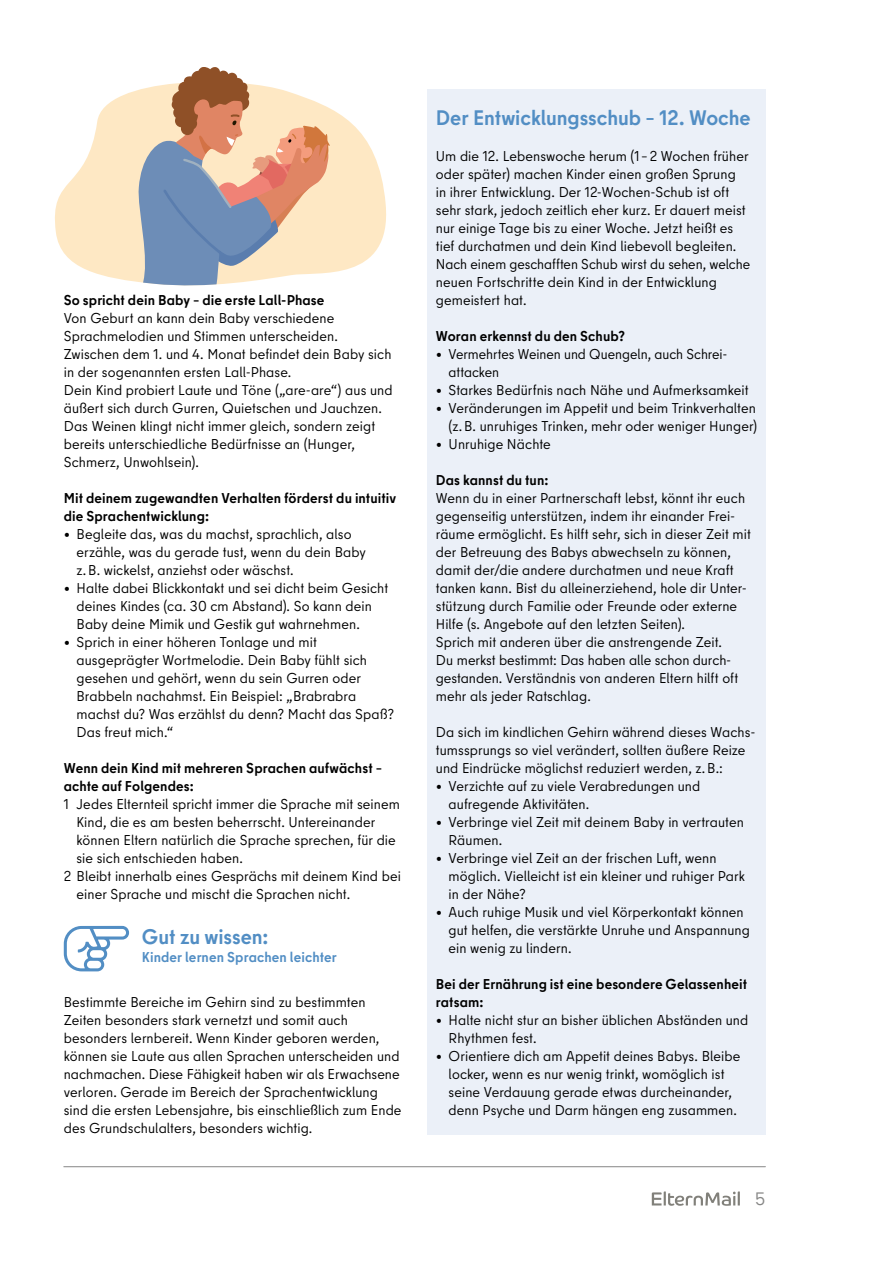
<style>
.page{position:relative;width:893px;height:1263px;background:#fff}
.page>*{position:absolute;margin:0;border:0;box-sizing:border-box;transform-origin:0 0}
.t1{font:700 21px "Berlin Type";letter-spacing:-.005em;color:#528ec4}
.t2{font:18px "Berlin Type";color:#878786}
.t3{font:14.25px/18px "Berlin Type";letter-spacing:.005em;color:#000}
.t4{font:700 14.25px/18px "Berlin Type";letter-spacing:.005em;color:#000}
.t5{font:700 14.25px "Berlin Type";letter-spacing:.005em;color:#528ec4}
</style>
<div class="page">
<hr style="left:64px;top:1166px;width:701px;height:1px;background:#878786">
<svg style="left:652px;top:1191px;width:88px;height:15px"></svg>
<div style="left:427px;top:89px;width:339px;height:1046px;background:#ebf0f8"></div>
<svg style="left:64px;top:926px;width:65px;height:45px"></svg>
<svg style="left:55px;top:92px;width:331px;height:189px;fill:#fee8c4"></svg>
<svg style="left:132px;top:67px;width:198px;height:219px"></svg>
<p class="t4" style="left:64px;top:291px;width:262px">So spricht dein Baby – die erste Lall-Phase</p>
<p class="t3" style="left:64px;top:309px;width:330px">Von Geburt an kann dein Baby verschiedene Sprachmelodien und Stimmen unterscheiden.<br>Zwischen dem 1. und 4. Monat befindet dein Baby sich in der sogenannten ersten Lall-Phase.<br>Dein Kind probiert Laute und Töne („are-are“) aus und äußert sich durch Gurren, Quietschen und Jauchzen.<br>Das Weinen klingt nicht immer gleich, sondern zeigt bereits unterschiedliche Bedürfnisse an (Hunger, Schmerz, Unwohlsein).</p>
<p class="t4" style="left:64px;top:489px;width:334px">Mit deinem zugewandten Verhalten förderst du intuitiv die Sprachentwicklung:</p>
<p class="t3" style="left:77px;top:525px;width:291px;text-indent:-13px">• Begleite das, was du machst, sprachlich, also erzähle, was du gerade tust, wenn du dein Baby z.B. wickelst, anziehst oder wäschst.</p>
<p class="t3" style="left:76px;top:579px;width:313px;text-indent:-13px">• Halte dabei Blickkontakt und sei dicht beim Gesicht deines Kindes (ca. 30 cm Abstand). So kann dein<br>Baby deine Mimik und Gestik gut wahrnehmen.</p>
<p class="t3" style="left:76px;top:633px;width:319px;text-indent:-13px">• Sprich in einer höheren Tonlage und mit ausgeprägter Wortmelodie. Dein Baby fühlt sich gesehen und gehört, wenn du sein Gurren oder Brabbeln nachahmst. Ein Beispiel: „Brabrabra machst du? Was erzählst du denn? Macht das Spaß?<br>Das freut mich.“</p>
<p class="t4" style="left:64px;top:759px;width:320px">Wenn dein Kind mit mehreren Sprachen aufwächst – achte auf Folgendes:</p>
<p class="t3" style="left:64px;top:795px;width:338px">1 Jedes Elternteil spricht immer die Sprache mit seinem</p>
<p class="t3" style="left:76px;top:813px;width:300px">Kind, die es am besten beherrscht. Untereinander</p>
<p class="t3" style="left:76px;top:831px;width:321px">können Eltern natürlich die Sprache sprechen, für die</p>
<p class="t3" style="left:76px;top:849px;width:168px">sie sich entschieden haben.</p>
<p class="t3" style="left:64px;top:867px;width:339px">2 Bleibt innerhalb eines Gesprächs mit deinem Kind bei</p>
<p class="t3" style="left:76px;top:885px;width:275px">einer Sprache und mischt die Sprachen nicht.</p>
<h1 class="t1" style="left:142px;top:924px;width:128px">Gut zu wissen:</h1>
<p class="t5" style="left:142px;top:948px;width:196px">Kinder lernen Sprachen leichter</p>
<p class="t3" style="left:64px;top:993px;width:339px">Bestimmte Bereiche im Gehirn sind zu bestimmten Zeiten besonders stark vernetzt und somit auch besonders lernbereit. Wenn Kinder geboren werden, können sie Laute aus allen Sprachen unterscheiden und nachmachen. Diese Fähigkeit haben wir als Erwachsene verloren. Gerade im Bereich der Sprachentwicklung sind die ersten Lebensjahre, bis einschließlich zum Ende des Grundschulalters, besonders wichtig.</p>
<h1 class="t1" style="left:436px;top:105px;width:316px">Der Entwicklungsschub – 12. Woche</h1>
<p class="t3" style="left:436px;top:147px;width:316px">Um die 12. Lebenswoche herum (1 –2 Wochen früher oder später) machen Kinder einen großen Sprung<br>in ihrer Entwicklung. Der 12-Wochen-Schub ist oft sehr stark, jedoch zeitlich eher kurz. Er dauert meist nur einige Tage bis zu einer Woche. Jetzt heißt es tief durchatmen und dein Kind liebevoll begleiten.<br>Nach einem geschafften Schub wirst du sehen, welche neuen Fortschritte dein Kind in der Entwicklung gemeistert hat.</p>
<p class="t4" style="left:436px;top:327px;width:191px">Woran erkennst du den Schub?</p>
<p class="t3" style="left:449px;top:345px;width:280px;text-indent:-13px">• Vermehrtes Weinen und Quengeln, auch Schrei&shy;attacken</p>
<p class="t3" style="left:436px;top:381px;width:314px">• Starkes Bedürfnis nach Nähe und Aufmerksamkeit</p>
<p class="t3" style="left:436px;top:399px;width:323px;text-align:right">• Veränderungen im Appetit und beim Trinkverhalten (z.B. unruhiges Trinken, mehr oder weniger Hunger)</p>
<p class="t3" style="left:436px;top:435px;width:117px">• Unruhige Nächte</p>
<p class="t4" style="left:436px;top:471px;width:114px">Das kannst du tun:</p>
<p class="t3" style="left:436px;top:489px;width:317px">Wenn du in einer Partnerschaft lebst, könnt ihr euch gegenseitig unterstützen, indem ihr einander Frei&shy;räume ermöglicht. Es hilft sehr, sich in dieser Zeit mit der Betreuung des Babys abwechseln zu können, damit der/die andere durchatmen und neue Kraft tanken kann. Bist du alleinerziehend, hole dir Unter&shy;stützung durch Familie oder Freunde oder externe Hilfe (s. Angebote auf den letzten Seiten).<br>Sprich mit anderen über die anstrengende Zeit.<br>Du merkst bestimmt: Das haben alle schon durch&shy;gestanden. Verständnis von anderen Eltern hilft oft mehr als jeder Ratschlag.</p>
<p class="t3" style="left:436px;top:723px;width:319px">Da sich im kindlichen Gehirn während dieses Wachs&shy;tumssprungs so viel verändert, sollten äußere Reize und Eindrücke möglichst reduziert werden, z.B.:</p>
<p class="t3" style="left:449px;top:777px;width:253px;text-indent:-13px">• Verzichte auf zu viele Verabredungen und aufregende Aktivitäten.</p>
<p class="t3" style="left:449px;top:813px;width:297px;text-indent:-13px">• Verbringe viel Zeit mit deinem Baby in vertrauten<br>Räumen.</p>
<p class="t3" style="left:449px;top:849px;width:298px;text-indent:-13px">• Verbringe viel Zeit an der frischen Luft, wenn möglich. Vielleicht ist ein kleiner und ruhiger Park in der Nähe?</p>
<p class="t3" style="left:449px;top:903px;width:303px;text-indent:-13px">• Auch ruhige Musik und viel Körperkontakt können gut helfen, die verstärkte Unruhe und Anspannung ein wenig zu lindern.</p>
<p class="t4" style="left:436px;top:975px;width:313px">Bei der Ernährung ist eine besondere Gelassenheit ratsam:</p>
<p class="t3" style="left:449px;top:1011px;width:301px;text-indent:-13px">• Halte nicht stur an bisher üblichen Abständen und<br>Rhythmen fest.</p>
<p class="t3" style="left:449px;top:1047px;width:293px;text-indent:-13px">• Orientiere dich am Appetit deines Babys. Bleibe locker, wenn es nur wenig trinkt, womöglich ist seine Verdauung gerade etwas durcheinander, denn Psyche und Darm hängen eng zusammen.</p>
<p class="t2" style="left:755px;top:1188px;width:12px">5</p>
</div>
